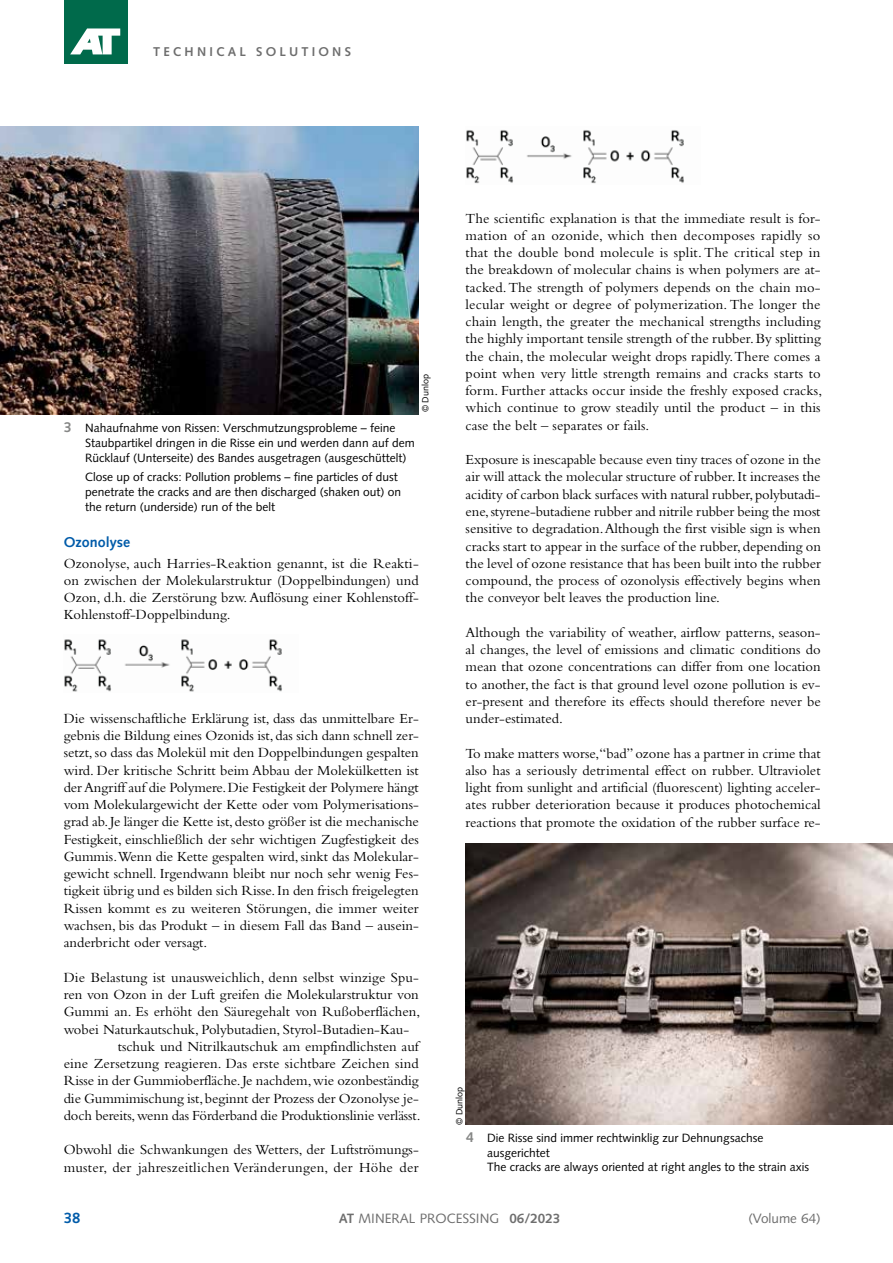
<style>
.page{position:relative;width:893px;height:1263px;background:#fff}
.page>*{position:absolute;margin:0;border:0;box-sizing:border-box;transform-origin:0 0}
.t1{font:700 15px "Syntax LT Std";color:#005ba9}
.t2{font:14.55px/17.2px "Bembo Std";color:#000;text-align:justify}
.t3{font:700 14.25px "Syntax LT Std";color:#005ba9}
.t4{font:13.5px "Syntax LT Std";color:#6e6e6e}
.t5{font:700 13.5px "Syntax LT Std";color:#6e6e6e}
.t6{font:700 12.75px "Syntax LT Std";letter-spacing:.25em;color:#6e6e6e}
.t7{font:12px/15px "Syntax LT Std";color:#000}
.t8{font:9px "Syntax LT Std";color:#000}
.s1{font-weight:700;font-size:14.25px;color:#868786}
.s2{font-weight:700}
</style>
<div class="page">
<div style="left:64px;top:0;width:64px;height:64px;background:#006a4b"></div>
<svg style="left:70px;top:28px;width:50px;height:26px"></svg>
<img style="left:0;top:126px;width:419px;height:288px">
<img style="left:466px;top:844px;width:427px;height:281px">
<img style="left:64px;top:639px;width:218px;height:53px">
<img style="left:466px;top:130px;width:218px;height:54px">
<p class="t6" style="left:153px;top:45px;width:199px">TECHNICAL SOLUTIONS</p>
<p class="t7" style="left:85px;top:420px;width:331px;text-indent:-21px"><span class="s1">3</span> Nahaufnahme von Rissen: Verschmutzungsprobleme – feine<br>Staubpartikel dringen in die Risse ein und werden dann auf dem<br>Rücklauf (Unterseite) des Bandes ausgetragen (ausgeschüttelt)</p>
<p class="t7" style="left:85px;top:469px;width:318px">Close up of cracks: Pollution problems – fine particles of dust penetrate the cracks and are then discharged (shaken out) on the return (underside) run of the belt</p>
<p class="t8" style="left:420px;top:412px;width:40px;rotate:-90deg">© Dunlop</p>
<p class="t3" style="left:64px;top:534px;width:68px">Ozonolyse</p>
<p class="t2" style="left:64px;top:554px;width:357px">Ozonolyse, auch Harries-Reaktion genannt, ist die Reakti&shy;on zwischen der Molekularstruktur (Doppelbindungen) und Ozon, d.h. die Zerstörung bzw. Auflösung einer Kohlenstoff-Kohlenstoff-Doppelbindung.</p>
<p class="t2" style="left:64px;top:709px;width:357px">Die wissenschaftliche Erklärung ist, dass das unmittelbare Er&shy;gebnis die Bildung eines Ozonids ist, das sich dann schnell zer&shy;setzt, so dass das Molekül mit den Doppelbindungen gespalten wird. Der kritische Schritt beim Abbau der Molekülketten ist der Angriff auf die Polymere. Die Festigkeit der Polymere hängt vom Molekulargewicht der Kette oder vom Polymerisations&shy;grad ab. Je länger die Kette ist, desto größer ist die mechanische Festigkeit, einschließlich der sehr wichtigen Zugfestigkeit des Gummis.Wenn die Kette gespalten wird, sinkt das Molekular&shy;gewicht schnell. Irgendwann bleibt nur noch sehr wenig Fes&shy;tigkeit übrig und es bilden sich Risse. In den frisch freigelegten Rissen kommt es zu weiteren Störungen, die immer weiter wachsen, bis das Produkt – in diesem Fall das Band – ausein&shy;anderbricht oder versagt.</p>
<p class="t2" style="left:64px;top:968px;width:357px">Die Belastung ist unausweichlich, denn selbst winzige Spu-</p>
<p class="t2" style="left:64px;top:985px;width:357px">ren von Ozon in der Luft greifen die Molekularstruktur von</p>
<p class="t2" style="left:64px;top:1003px;width:358px">Gummi an. Es erhöht den Säuregehalt von Rußoberflächen,</p>
<p class="t2" style="left:64px;top:1020px;width:347px">wobei Naturkautschuk, Polybutadien, Styrol-Butadien-Kau-</p>
<p class="t2" style="left:118px;top:1037px;width:303px">tschuk und Nitrilkautschuk am empfindlichsten auf</p>
<p class="t2" style="left:64px;top:1054px;width:356px">eine Zersetzung reagieren. Das erste sichtbare Zeichen sind</p>
<p class="t2" style="left:64px;top:1072px;width:356px">Risse in der Gummioberfläche. Je nachdem, wie ozonbeständig</p>
<p class="t2" style="left:64px;top:1089px;width:356px">die Gummimischung ist, beginnt der Prozess der Ozonolyse je-</p>
<p class="t2" style="left:64px;top:1106px;width:358px">doch bereits, wenn das Förderband die Produktionslinie verlässt.</p>
<p class="t2" style="left:64px;top:1141px;width:356px">Obwohl die Schwankungen des Wetters, der Luftströmungs&shy;muster, der jahreszeitlichen Veränderungen, der Höhe der</p>
<p class="t2" style="left:466px;top:209px;width:358px">The scientific explanation is that the immediate result is for&shy;mation of an ozonide, which then decomposes rapidly so that the double bond molecule is split. The critical step in the breakdown of molecular chains is when polymers are at&shy;tacked. The strength of polymers depends on the chain mo&shy;lecular weight or degree of polymerization. The longer the chain length, the greater the mechanical strengths including the highly important tensile strength of the rubber. By splitting the chain, the molecular weight drops rapidly. There comes a point when very little strength remains and cracks starts to form. Further attacks occur inside the freshly exposed cracks, which continue to grow steadily until the product – in this case the belt – separates or fails.</p>
<p class="t2" style="left:466px;top:451px;width:357px">Exposure is inescapable because even tiny traces of ozone in the air will attack the molecular structure of rubber. It increases the acidity of carbon black surfaces with natural rubber, polybutadi&shy;ene, styrene-butadiene rubber and nitrile rubber being the most sensitive to degradation. Although the first visible sign is when cracks start to appear in the surface of the rubber, depending on the level of ozone resistance that has been built into the rubber compound, the process of ozonolysis effectively begins when the conveyor belt leaves the production line.</p>
<p class="t2" style="left:466px;top:623px;width:357px">Although the variability of weather, airflow patterns, season&shy;al changes, the level of emissions and climatic conditions do mean that ozone concentrations can differ from one location to another, the fact is that ground level ozone pollution is ev&shy;er-present and therefore its effects should therefore never be under-estimated.</p>
<p class="t2" style="left:466px;top:744px;width:357px">To make matters worse,“bad” ozone has a partner in crime that also has a seriously detrimental effect on rubber. Ultraviolet light from sunlight and artificial (fluorescent) lighting acceler&shy;ates rubber deterioration because it produces photochemical reactions that promote the oxidation of the rubber surface re-</p>
<p class="t8" style="left:454px;top:1125px;width:40px;rotate:-90deg">© Dunlop</p>
<p class="t7" style="left:487px;top:1131px;width:324px;line-height:14.5px;text-indent:-21px"><span class="s1">4</span> Die Risse sind immer rechtwinklig zur Dehnungsachse ausgerichtet<br>The cracks are always oriented at right angles to the strain axis</p>
<p class="t1" style="left:64px;top:1209px;width:18px">38</p>
<p class="t5" style="left:509px;top:1211px;width:53px">06/2023</p>
<p class="t4" style="left:339px;top:1210px;width:162px"><span class="s2">AT</span> MINERAL PROCESSING</p>
<p class="t4" style="left:748px;top:1210px;width:74px">(Volume 64)</p>
</div>
